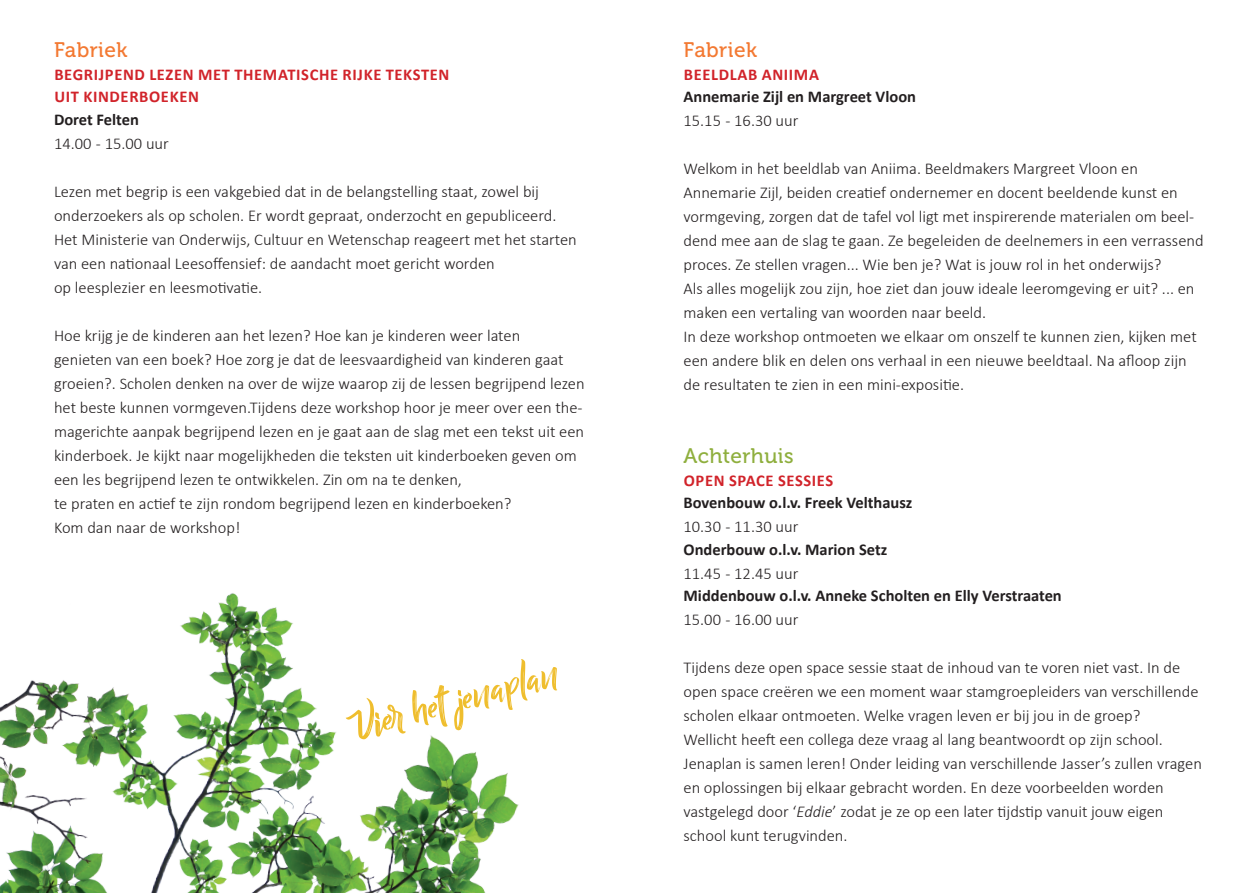
<style>
.page{position:relative;width:1259px;height:893px;background:#fff}
.page>*{position:absolute;margin:0;border:0;box-sizing:border-box;transform-origin:0 0}
.platte{font:21px "Museo 500";letter-spacing:.02em;color:#f37932}
.t1{font:21px "Museo 500";letter-spacing:.02em;color:#8faf3e}
.platte-2{font:300 16.5px/24px "Calibri";color:#231f20}
.namen_sprekers{font:700 16.5px "Calibri";color:#231f20}
.titel{font:700 16.5px "Calibri";letter-spacing:.04em;color:#d1232a}
.s1{font-style:italic}
</style>
<div class="page">
<img style="left:0;top:593px;width:558px;height:300px">
<svg style="left:346px;top:659px;width:211px;height:80px"></svg>
<p class="platte" style="left:54px;top:38px;width:75px">Fabriek</p>
<p class="titel" style="left:54px;top:62px;width:397px">BEGRIJPEND LEZEN MET THEMATISCHE RIJKE TEKSTEN</p>
<p class="titel" style="left:54px;top:85px;width:146px">UIT KINDERBOEKEN</p>
<p class="namen_sprekers" style="left:54px;top:107px;width:86px">Doret Felten</p>
<p class="platte-2" style="left:54px;top:131px;width:116px">14.00 - 15.00 uur</p>
<p class="platte-2" style="left:54px;top:179px;width:486px">Lezen met begrip is een vakgebied dat in de belangstelling staat, zowel bij</p>
<p class="platte-2" style="left:54px;top:203px;width:504px">onderzoekers als op scholen. Er wordt gepraat, onderzocht en gepubliceerd.</p>
<p class="platte-2" style="left:54px;top:227px;width:524px">Het Ministerie van Onderwijs, Cultuur en Wetenschap reageert met het starten van een nationaal Leesoffensief: de aandacht moet gericht worden</p>
<p class="platte-2" style="left:54px;top:275px;width:210px">op leesplezier en leesmotivatie.</p>
<p class="platte-2" style="left:54px;top:323px;width:468px">Hoe krijg je de kinderen aan het lezen? Hoe kan je kinderen weer laten</p>
<p class="platte-2" style="left:54px;top:347px;width:532px">genieten van een boek? Hoe zorg je dat de leesvaardigheid van kinderen gaat groeien?. Scholen denken na over de wijze waarop zij de lessen begrijpend lezen het beste kunnen vormgeven.Tijdens deze workshop hoor je meer over een the&shy;magerichte aanpak begrijpend lezen en je gaat aan de slag met een tekst uit een kinderboek. Je kijkt naar mogelijkheden die teksten uit kinderboeken geven om een les begrijpend lezen te ontwikkelen. Zin om na te denken,</p>
<p class="platte-2" style="left:54px;top:491px;width:459px">te praten en actief te zijn rondom begrijpend lezen en kinderboeken?<br>Kom dan naar de workshop!</p>
<p class="platte" style="left:683px;top:38px;width:75px">Fabriek</p>
<p class="titel" style="left:684px;top:63px;width:137px">BEELDLAB ANIIMA</p>
<p class="namen_sprekers" style="left:683px;top:85px;width:234px">Annemarie Zijl en Margreet Vloon</p>
<p class="platte-2" style="left:683px;top:109px;width:116px">15.15 - 16.30 uur</p>
<p class="platte-2" style="left:683px;top:157px;width:456px">Welkom in het beeldlab van Aniima. Beeldmakers Margreet Vloon en</p>
<p class="platte-2" style="left:683px;top:181px;width:522px">Annemarie Zijl, beiden creatief ondernemer en docent beeldende kunst en vormgeving, zorgen dat de tafel vol ligt met inspirerende materialen om beel&shy;dend mee aan de slag te gaan. Ze begeleiden de deelnemers in een verrassend proces. Ze stellen vragen... Wie ben je? Wat is jouw rol in het onderwijs?</p>
<p class="platte-2" style="left:683px;top:277px;width:512px">Als alles mogelijk zou zijn, hoe ziet dan jouw ideale leeromgeving er uit? ... en maken een vertaling van woorden naar beeld.</p>
<p class="platte-2" style="left:683px;top:325px;width:515px">In deze workshop ontmoeten we elkaar om onszelf te kunnen zien, kijken met een andere blik en delen ons verhaal in een nieuwe beeldtaal. Na afloop zijn de resultaten te zien in een mini-expositie.</p>
<p class="t1" style="left:683px;top:445px;width:112px">Achterhuis</p>
<p class="titel" style="left:684px;top:469px;width:151px">OPEN SPACE SESSIES</p>
<p class="namen_sprekers" style="left:683px;top:491px;width:230px">Bovenbouw o.l.v. Freek Velthausz</p>
<p class="platte-2" style="left:683px;top:515px;width:116px">10.30 - 11.30 uur</p>
<p class="namen_sprekers" style="left:683px;top:538px;width:205px">Onderbouw o.l.v. Marion Setz</p>
<p class="platte-2" style="left:683px;top:561px;width:116px">11.45 - 12.45 uur</p>
<p class="namen_sprekers" style="left:683px;top:584px;width:380px">Middenbouw o.l.v. Anneke Scholten en Elly Verstraaten</p>
<p class="platte-2" style="left:683px;top:608px;width:116px">15.00 - 16.00 uur</p>
<p class="platte-2" style="left:683px;top:656px;width:516px">Tijdens deze open space sessie staat de inhoud van te voren niet vast. In de open space creëren we een moment waar stamgroepleiders van verschillende scholen elkaar ontmoeten. Welke vragen leven er bij jou in de groep?</p>
<p class="platte-2" style="left:683px;top:728px;width:481px">Wellicht heeft een collega deze vraag al lang beantwoordt op zijn school.</p>
<p class="platte-2" style="left:683px;top:752px;width:520px">Jenaplan is samen leren! Onder leiding van verschillende Jasser’s zullen vragen en oplossingen bij elkaar gebracht worden. En deze voorbeelden worden</p>
<p class="platte-2" style="left:683px;top:800px;width:481px">vastgelegd door ‘<span class="s1">Eddie</span>’ zodat je ze op een later tijdstip vanuit jouw eigen school kunt terugvinden.</p>
</div>
